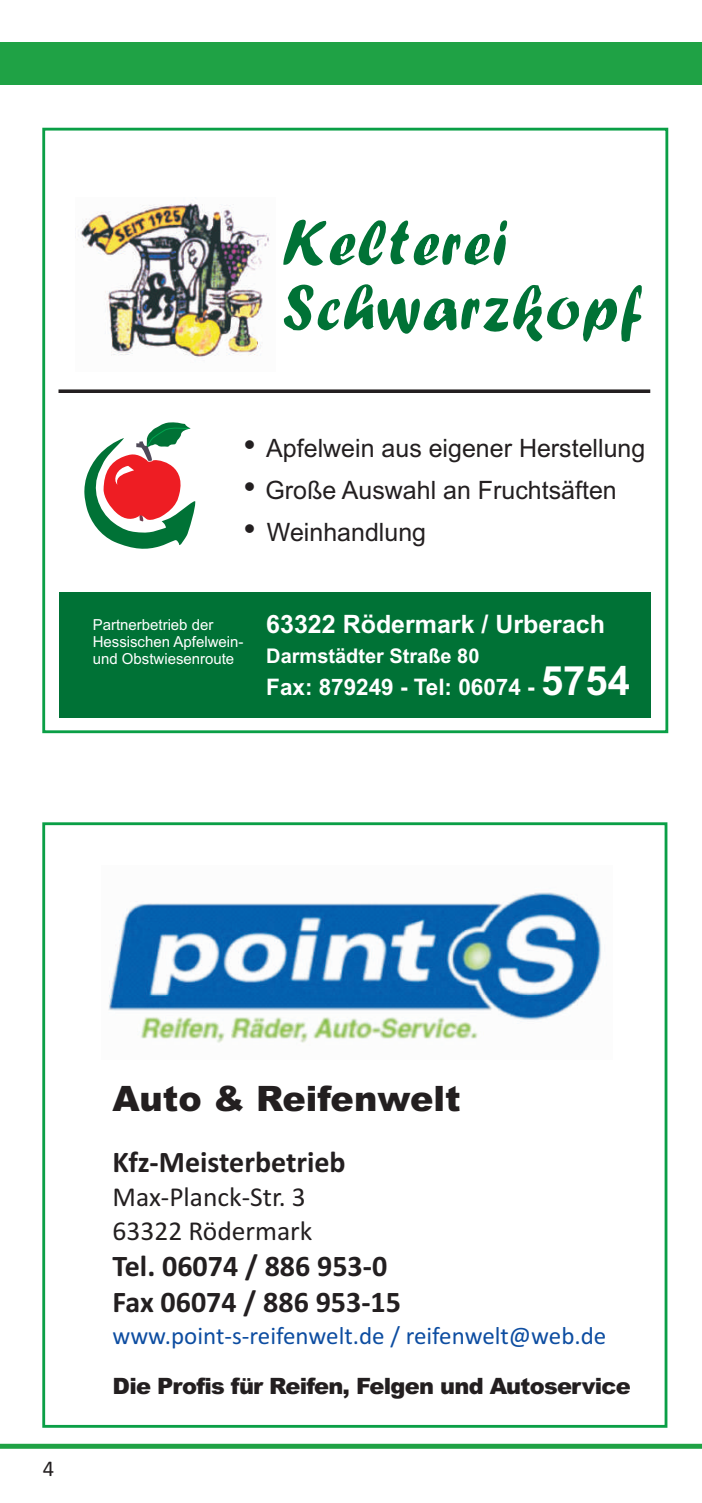
<style>
.page{position:relative;width:702px;height:1503px;background:#fff}
.page>*{position:absolute;margin:0;border:0;box-sizing:border-box;transform-origin:0 0}
.t1{font:900 35px "Arial";color:#231f20}
.t2{font:700 30px/36.5px "Calibri";color:#231f20}
.t3{font:27.5px/33.5px "Calibri";color:#231f20}
.t4{font:25.25px "Arial";color:#231f20}
.t5{font:700 25.25px "Arial";color:#fff}
.t6{font:25px "Calibri";color:#0d4da1}
.t7{font:700 22.75px "Arial";color:#fff}
.t8{font:900 22.5px "Arial";letter-spacing:-.035em;color:#231f20}
.t9{font:22.5px "Calibri";color:#231f20}
.t10{font:700 20.25px "Arial";color:#fff}
.t11{font:15.25px/17px "Arial";color:#fff}
.s1{font-size:35.5px}
.s2{font-size:40.5px}
</style>
<div class="page">
<div style="left:1px;top:43px;width:701px;height:42px;background:#1fa245"></div>
<div style="left:42px;top:128px;width:626px;height:605px;border:3px solid #0a9f46"></div>
<img style="left:78px;top:202px;width:192px;height:157px">
<svg style="left:58px;top:389px;width:592px;height:4px;background:#3b3838"></svg>
<div style="left:59px;top:592px;width:591px;height:126px;background:#007236"></div>
<svg style="left:284px;top:284px;width:357px;height:58px"></svg>
<svg style="left:283px;top:219px;width:225px;height:47px"></svg>
<svg style="left:84px;top:422px;width:112px;height:127px"></svg>
<div style="left:0;top:1443px;width:702px;height:5px;background:#1fa245"></div>
<div style="left:42px;top:822px;width:625px;height:605px;border:3px solid #0a9f46"></div>
<img style="left:108px;top:892px;width:494px;height:151px">
<p class="t4" style="left:243px;top:438px;width:403px"><span class="s1">•</span> Apfelwein aus eigener Herstellung</p>
<p class="t4" style="left:243px;top:480px;width:375px"><span class="s1">•</span> Große Auswahl an Fruchtsäften</p>
<p class="t4" style="left:243px;top:523px;width:184px"><span class="s1">•</span> Weinhandlung</p>
<p class="t11" style="left:93px;top:617px;width:152px">Partnerbetrieb der<br>Hessischen Apfelwein&shy;und Obstwiesenroute</p>
<p class="t5" style="left:266px;top:614px;width:340px">63322 Rödermark / Urberach</p>
<p class="t10" style="left:266px;top:648px;width:215px">Darmstädter Straße 80</p>
<p class="t7" style="left:266px;top:678px;width:365px">Fax: 879249 - Tel: 06074 - <span class="s2">5754</span></p>
<p class="t9" style="left:43px;top:1459px;width:13px">4</p>
<h1 class="t1" style="left:113px;top:1086px;width:349px">Auto &amp; Reifenwelt</h1>
<p class="t2" style="left:113px;top:1145px;width:235px">Kfz-Meisterbetrieb</p>
<p class="t3" style="left:113px;top:1182px;width:201px">Max-Planck-Str. 3<br>63322 Rödermark</p>
<p class="t2" style="left:113px;top:1249px;width:290px">Tel. 06074 / 886 953-0<br>Fax 06074 / 886 953-15</p>
<p class="t6" style="left:112px;top:1325px;width:495px">www.point-s-reifenwelt.de / reifenwelt@web.de</p>
<p class="t8" style="left:113px;top:1377px;width:520px">Die Profis für Reifen, Felgen und Autoservice</p>
</div>
